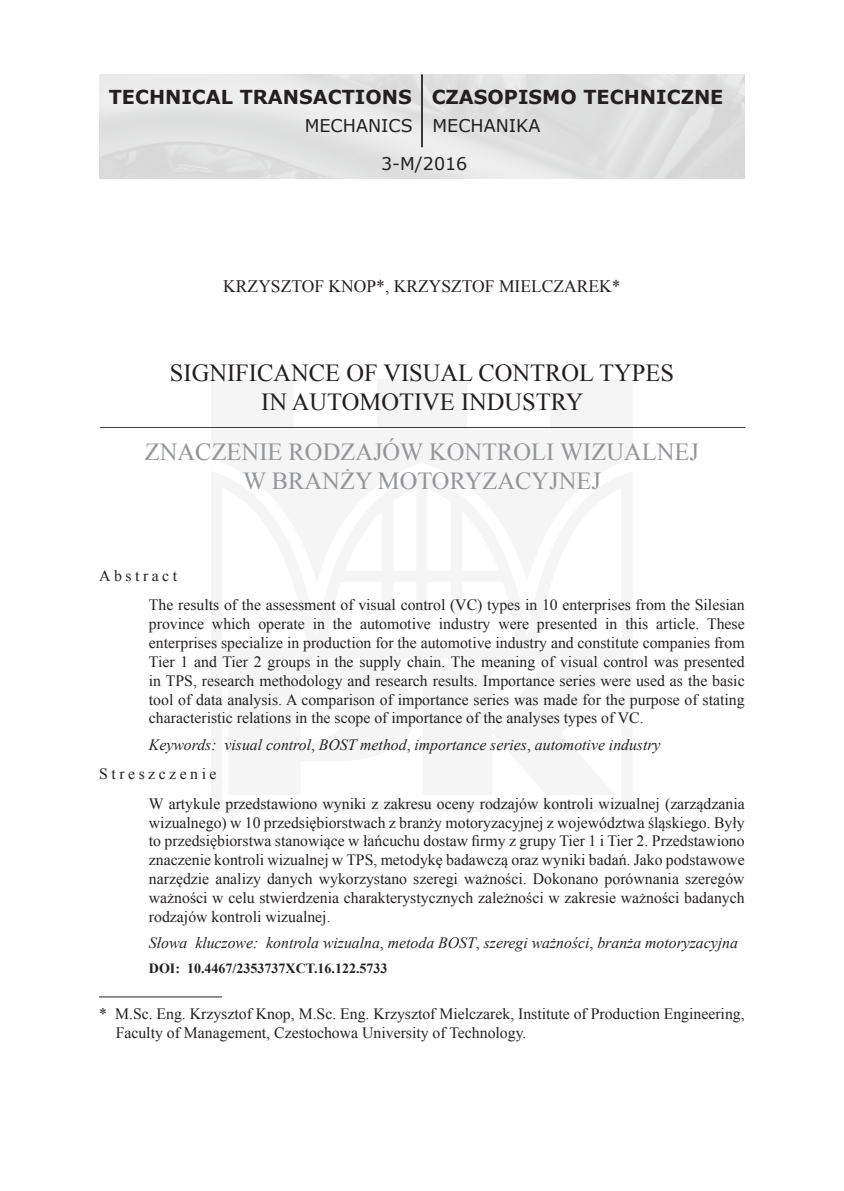
<style>
.page{position:relative;width:844px;height:1191px;background:#fff}
.page>*{position:absolute;margin:0;border:0;box-sizing:border-box;transform-origin:0 0}
.Tytuł_polski{font:24.5px/29.4px "Times New Roman";color:#939598;text-align:center}
.Tytuł_angielski{font:24.5px/29.4px "Times New Roman";color:#231f20;text-align:center}
.t1{font:700 19.25px "Verdana";color:#231f20}
.Nazwisko_autora{font:17.5px "Times New Roman";color:#231f20}
.t2{font:17.5px/37.3px "Verdana";color:#231f20}
.Test_-_abstract{font:15.75px/18.9px "Times New Roman";color:#231f20;text-align:justify}
.Test_streszczenia_po{font:15.75px/18.9px "Times New Roman";color:#231f20;text-align:justify}
.Przypis_angielski{font:15.75px/18.9px "Times New Roman";color:#231f20}
.Słowa_kluczowe{font:italic 15.75px "Times New Roman";color:#231f20}
.Keywords{font:italic 15.75px "Times New Roman";color:#231f20}
.Test_-_abstract-2{font:15.75px "Times New Roman";letter-spacing:.22em;color:#231f20}
.Abstract{font:15.75px "Times New Roman";letter-spacing:.22em;color:#231f20}
.Słowa_kluczowe-2{font:700 14px "Times New Roman";color:#231f20}
.s1{font-style:normal}
</style>
<div class="page">
<hr style="left:99px;top:996px;width:123px;height:1px;background:#231f20">
<hr style="left:421px;top:74px;width:2px;height:73px;background:#231f20">
<hr style="left:100px;top:427px;width:645px;height:1px;background:#3c3c3d">
<p class="t1" style="left:109px;top:83px;width:304px">TECHNICAL TRANSACTIONS</p>
<p class="t2" style="left:381px;top:107px;width:88px;text-indent:-76px">MECHANICS<br>3-M/2016</p>
<p class="t1" style="left:431px;top:83px;width:293px">CZASOPISMO TECHNICZNE</p>
<p class="t2" style="left:432px;top:107px;width:109px">MECHANIKA</p>
<p class="Nazwisko_autora" style="left:223px;top:274px;width:399px">KRZYSZTOF KNOP*, KRZYSZTOF MIELCZAREK*</p>
<p class="Tytuł_angielski" style="left:170px;top:358px;width:505px">SIGNIFICANCE OF VISUAL CONTROL TYPES<br>IN AUTOMOTIVE INDUSTRY</p>
<p class="Tytuł_polski" style="left:145px;top:436px;width:555px">ZNACZENIE RODZAJÓW KONTROLI WIZUALNEJ<br>W BRANŻY MOTORYZACYJNEJ</p>
<p class="Abstract" style="left:99px;top:565px;width:79px">Abstract</p>
<p class="Test_-_abstract" style="left:149px;top:595px;width:597px">The results of the assessment of visual control (VC) types in 10 enterprises from the Silesian province which operate in the automotive industry were presented in this article. These enterprises specialize in production for the automotive industry and constitute companies from Tier 1 and Tier 2 groups in the supply chain. The meaning of visual control was presented in TPS, research methodology and research results. Importance series were used as the basic tool of data analysis. A comparison of importance series was made for the purpose of stating characteristic relations in the scope of importance of the analyses types of VC.</p>
<p class="Keywords" style="left:149px;top:733px;width:513px">Keywords: visual control<span class="s1">,</span> BOST method<span class="s1">,</span> importance series<span class="s1">,</span> automotive industry</p>
<p class="Test_-_abstract-2" style="left:99px;top:763px;width:119px">Streszczenie</p>
<p class="Test_streszczenia_po" style="left:149px;top:793px;width:597px">W artykule przedstawiono wyniki z zakresu oceny rodzajów kontroli wizualnej (zarządzania wizualnego) w 10 przedsiębiorstwach z branży motoryzacyjnej z województwa śląskiego. Były to przedsiębiorstwa stanowiące w łańcuchu dostaw firmy z grupy Tier 1 i Tier 2. Przedstawiono znaczenie kontroli wizualnej w TPS, metodykę badawczą oraz wyniki badań. Jako podstawowe narzędzie analizy danych wykorzystano szeregi ważności. Dokonano porównania szeregów ważności w celu stwierdzenia charakterystycznych zależności w zakresie ważności badanych rodzajów kontroli wizualnej.</p>
<p class="Słowa_kluczowe" style="left:149px;top:932px;width:590px">Słowa kluczowe: kontrola wizualna<span class="s1">,</span> metoda BOST<span class="s1">,</span> szeregi ważności<span class="s1">,</span> branża motoryzacyjna</p>
<p class="Słowa_kluczowe-2" style="left:149px;top:958px;width:240px">DOI: 10.4467/2353737XCT.16.122.5733</p>
<p class="Przypis_angielski" style="left:116px;top:1004px;width:630px;text-indent:-16px">* M.Sc. Eng. Krzysztof Knop, M.Sc. Eng. Krzysztof Mielczarek, Institute of Production Engineering,<br>Faculty of Management, Czestochowa University of Technology.</p>
</div>
